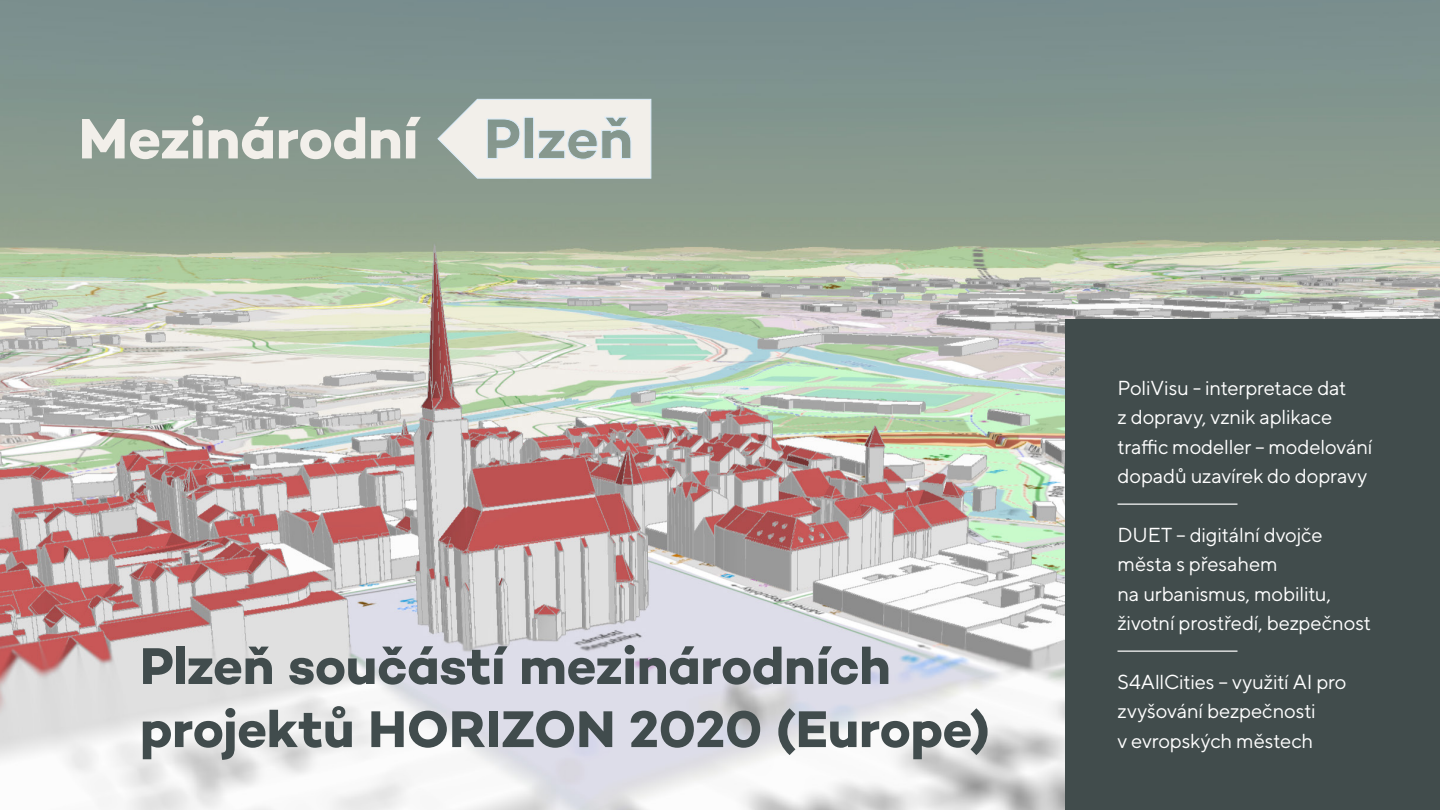
<style>
.page{position:relative;width:1440px;height:810px;background:#fff}
.page>*{position:absolute;margin:0;border:0;box-sizing:border-box;transform-origin:0 0}
.t1{font:700 57.97px "Campton";letter-spacing:-.015em;color:#f2efea}
.t2{font:700 52.57px/63.1px "Campton";letter-spacing:-.01em;color:#414c4d}
.t3{font:20.25px/29.2px "TT Norms";letter-spacing:-.01em;color:#fff}
</style>
<div class="page">
<img style="left:0;top:0;width:1440px;height:810px">
<div style="left:1065px;top:320px;width:375px;height:490px;background:#414c4c"></div>
<hr style="left:1118px;top:504px;width:120px;height:1px;background:#fff">
<hr style="left:1118px;top:651px;width:120px;height:1px;background:#fff">
<svg style="left:437px;top:98px;width:215px;height:81px;background:#d3d7d3"></svg>
<h1 class="t1" style="left:79px;top:102px;width:342px">Mezinárodní</h1>
<h2 class="t2" style="left:140px;top:634px;width:852px">Plzeň součástí mezinárodních projektů HORIZON 2020 (Europe)</h2>
<p class="t3" style="left:1118px;top:373px;width:257px">PoliVisu - interpretace dat<br>z dopravy, vznik aplikace traffic modeller – modelování dopadů uzavírek do dopravy</p>
<p class="t3" style="left:1118px;top:520px;width:255px">DUET – digitální dvojče města s přesahem<br>na urbanismus, mobilitu, životní prostředí, bezpečnost</p>
<p class="t3" style="left:1118px;top:667px;width:231px">S4AllCities – využití AI pro zvyšování bezpečnosti<br>v evropských městech</p>
</div>
